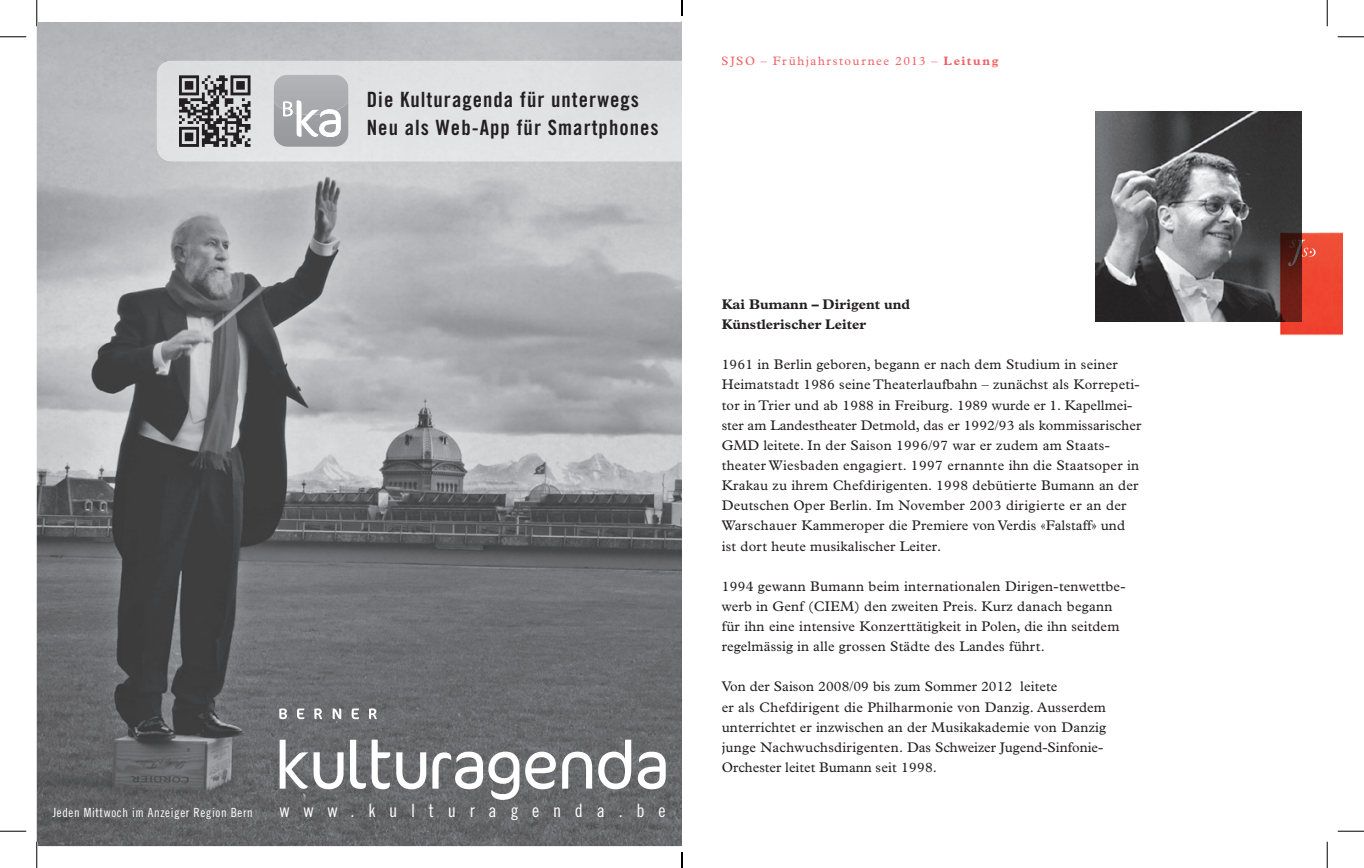
<style>
.page{position:relative;width:1364px;height:868px;background:#fff}
.page>*{position:absolute;margin:0;border:0;box-sizing:border-box;transform-origin:0 0}
.t1{font:21px/28px "Trade Gothic Bold Cond Twenty";letter-spacing:.05em;color:#231f20}
.t2{font:18.38px "Trade Gothic Cond Eighteen";letter-spacing:.75em;color:#fff}
.t3{font:14px/20.1px "Plantin Std";letter-spacing:.015em;color:#231f20}
.t4{font:700 14px/20.1px "Plantin Std";color:#231f20}
.t5{font:12.6px "Trade Gothic Cond Eighteen";letter-spacing:.05em;color:#fff}
.t6{font:12.25px "Plantin Std";letter-spacing:.12em;color:#ee1d23}
.s1{font-weight:700}
</style>
<div class="page">
<img style="left:37px;top:22px;width:645px;height:823px">
<svg style="left:396px;top:752px;width:30px;height:37px"></svg>
<svg style="left:279px;top:739px;width:64px;height:50px"></svg>
<svg style="left:350px;top:739px;width:40px;height:50px"></svg>
<svg style="left:432px;top:751px;width:87px;height:48px"></svg>
<svg style="left:525px;top:751px;width:31px;height:38px"></svg>
<svg style="left:562px;top:751px;width:30px;height:37px"></svg>
<svg style="left:598px;top:739px;width:33px;height:50px"></svg>
<svg style="left:637px;top:751px;width:28px;height:38px"></svg>
<svg style="left:279px;top:708px;width:8px;height:11px"></svg>
<svg style="left:297px;top:708px;width:7px;height:11px"></svg>
<svg style="left:314px;top:708px;width:8px;height:11px"></svg>
<svg style="left:332px;top:708px;width:9px;height:10px"></svg>
<svg style="left:351px;top:708px;width:8px;height:11px"></svg>
<svg style="left:369px;top:708px;width:8px;height:11px"></svg>
<div style="left:157px;top:61px;width:525px;height:100px;background:#e1e2e4"></div>
<svg style="left:179px;top:75px;width:71px;height:72px;background:#7b797b"></svg>
<svg style="left:274px;top:75px;width:74px;height:72px;background:#b3b4b7"></svg>
<img style="left:1274px;top:231px;width:67px;height:105px">
<svg style="left:1301px;top:239px;width:14px;height:27px"></svg>
<img style="left:1095px;top:111px;width:206px;height:210px">
<svg style="left:0;top:36px;width:26px;height:1px"></svg>
<svg style="left:1337px;top:36px;width:26px;height:1px"></svg>
<svg style="left:0;top:830px;width:26px;height:1px"></svg>
<svg style="left:1337px;top:830px;width:26px;height:1px"></svg>
<svg style="left:36px;top:0;width:2px;height:26px"></svg>
<svg style="left:36px;top:841px;width:2px;height:26px"></svg>
<svg style="left:1326px;top:0;width:1px;height:26px"></svg>
<svg style="left:1326px;top:841px;width:1px;height:26px"></svg>
<svg style="left:681px;top:0;width:2px;height:16px"></svg>
<svg style="left:681px;top:846px;width:2px;height:21px"></svg>
<h1 class="t1" style="left:367px;top:85px;width:293px">Die Kulturagenda für unterwegs<br>Neu als Web-App für Smartphones</h1>
<p class="t6" style="left:721px;top:54px;width:278px">SJSO – Frühjahrstournee 2013 – <span class="s1">Leitung</span></p>
<p class="t5" style="left:53px;top:804px;width:201px">Jeden Mittwoch im Anzeiger Region Bern</p>
<h2 class="t2" style="left:279px;top:799px;width:387px">www.kulturagenda.be</h2>
<p class="t4" style="left:721px;top:294px;width:190px">Kai Bumann – Dirigent und<br>Künstlerischer Leiter</p>
<p class="t3" style="left:721px;top:354px;width:421px">1961 in Berlin geboren, begann er nach dem Studium in seiner Heimatstadt 1986 seine Theaterlaufbahn – zunächst als Korrepeti&shy;tor in Trier und ab 1988 in Freiburg. 1989 wurde er 1. Kapellmei&shy;ster am Landestheater Detmold, das er 1992/93 als kommissarischer GMD leitete. In der Saison 1996/97 war er zudem am Staats&shy;theater Wiesbaden engagiert. 1997 ernannte ihn die Staatsoper in Krakau zu ihrem Chefdirigenten. 1998 debütierte Bumann an der Deutschen Oper Berlin. Im November 2003 dirigierte er an der Warschauer Kammeroper die Premiere von Verdis «Falstaff» und ist dort heute musikalischer Leiter.</p>
<p class="t3" style="left:721px;top:576px;width:405px">1994 gewann Bumann beim internationalen Dirigen-tenwettbe&shy;werb in Genf (CIEM) den zweiten Preis. Kurz danach begann für ihn eine intensive Konzerttätigkeit in Polen, die ihn seitdem regelmässig in alle grossen Städte des Landes führt.</p>
<p class="t3" style="left:721px;top:676px;width:386px">Von der Saison 2008/09 bis zum Sommer 2012 leitete<br>er als Chefdirigent die Philharmonie von Danzig. Ausserdem unterrichtet er inzwischen an der Musikakademie von Danzig junge Nachwuchsdirigenten. Das Schweizer Jugend-Sinfonie-Orchester leitet Bumann seit 1998.</p>
</div>
